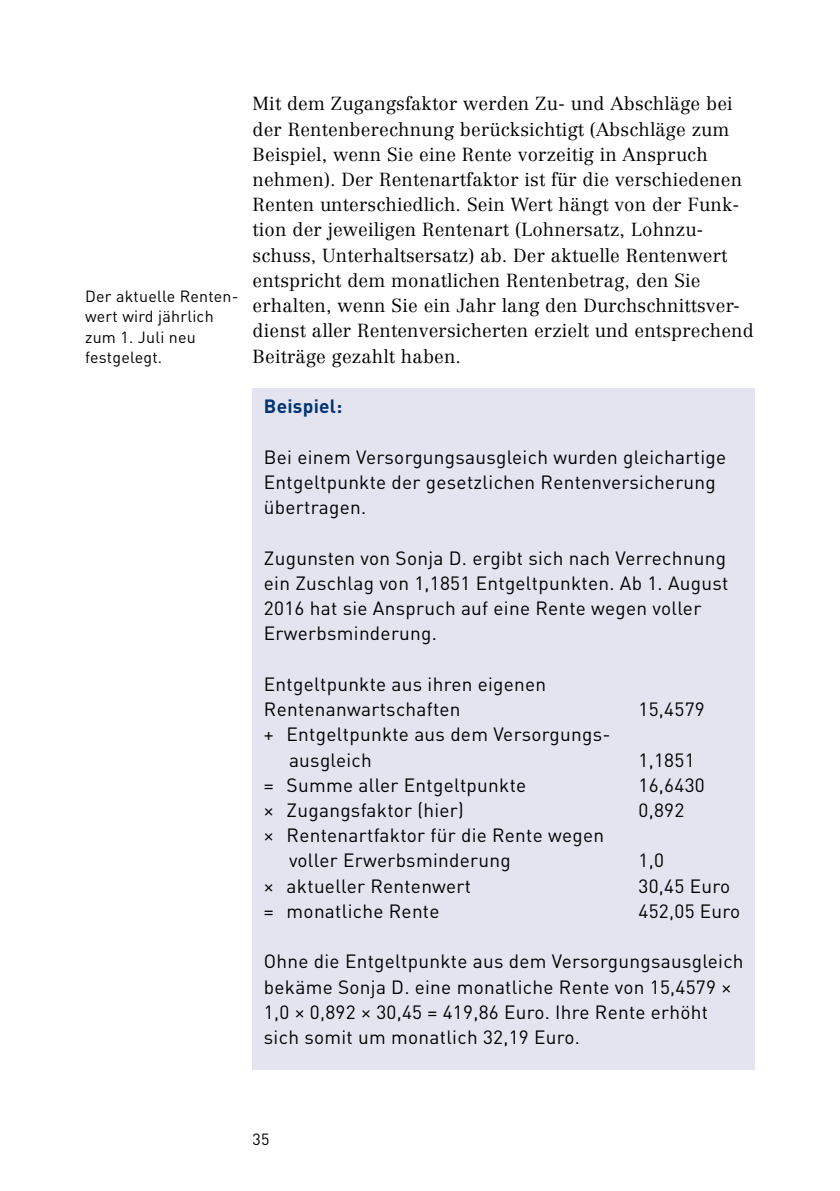
<style>
.page{position:relative;width:840px;height:1191px;background:#fff}
.page>*{position:absolute;margin:0;border:0;box-sizing:border-box;transform-origin:0 0}
.t1{font:19px/25.2px "DIN";letter-spacing:.015em;color:#000}
.t2{font:700 19px "DIN";letter-spacing:.015em;color:#003472}
.t3{font:300 18.6px/25.2px "Centennial";letter-spacing:.01em;color:#000}
.t4{font:16px/20.2px "DIN";letter-spacing:.015em;color:#000}
</style>
<div class="page">
<div style="left:252px;top:388px;width:502px;height:681px;background:#e3e4f0"></div>
<p class="t4" style="left:85px;top:286px;width:155px">Der aktuelle Renten - wert wird jährlich zum 1. Juli neu festgelegt.</p>
<p class="t3" style="left:252px;top:91px;width:502px">Mit dem Zugangsfaktor werden Zu- und Abschläge bei der Rentenberechnung berücksichtigt (Abschläge zum Beispiel, wenn Sie eine Rente vorzeitig in Anspruch nehmen). Der Rentenartfaktor ist für die verschiedenen Renten unterschiedlich. Sein Wert hängt von der Funk&shy;tion der jeweiligen Rentenart (Lohnersatz, Lohnzu&shy;schuss, Unterhaltsersatz) ab. Der aktuelle Rentenwert entspricht dem monatlichen Rentenbetrag, den Sie erhalten, wenn Sie ein Jahr lang den Durchschnittsver&shy;dienst aller Rentenversicherten erzielt und entsprechend Beiträge gezahlt haben.</p>
<h3 class="t2" style="left:264px;top:394px;width:80px">Beispiel:</h3>
<p class="t1" style="left:264px;top:444px;width:463px">Bei einem Versorgungsausgleich wurden gleichartige<br>Entgeltpunkte der gesetzlichen Rentenversicherung übertragen.</p>
<p class="t1" style="left:264px;top:545px;width:465px">Zugunsten von Sonja D. ergibt sich nach Verrechnung ein Zuschlag von 1,1851 Entgeltpunkten. Ab 1. August 2016 hat sie Anspruch auf eine Rente wegen voller Erwerbsminderung.</p>
<p class="t1" style="left:264px;top:671px;width:283px">Entgeltpunkte aus ihren eigenen<br>Rentenanwartschaften</p>
<p class="t1" style="left:638px;top:696px;width:68px">15,4579</p>
<p class="t1" style="left:289px;top:721px;width:323px;text-indent:-25px">+ Entgeltpunkte aus dem Versorgungs&shy;ausgleich</p>
<p class="t1" style="left:638px;top:746px;width:58px">1,1851</p>
<p class="t1" style="left:264px;top:772px;width:264px">= Summe aller Entgeltpunkte</p>
<p class="t1" style="left:638px;top:772px;width:68px">16,6430</p>
<p class="t1" style="left:264px;top:797px;width:201px">× Zugangsfaktor (hier)</p>
<p class="t1" style="left:638px;top:797px;width:47px">0,892</p>
<p class="t1" style="left:289px;top:822px;width:316px;text-indent:-25px">× Rentenartfaktor für die Rente wegen voller Erwerbsminderung</p>
<p class="t1" style="left:638px;top:847px;width:27px">1,0</p>
<p class="t1" style="left:264px;top:873px;width:209px">× aktueller Rentenwert</p>
<p class="t1" style="left:638px;top:873px;width:93px">30,45 Euro</p>
<p class="t1" style="left:264px;top:898px;width:177px">= monatliche Rente</p>
<p class="t1" style="left:638px;top:898px;width:103px">452,05 Euro</p>
<p class="t1" style="left:264px;top:948px;width:481px">Ohne die Entgeltpunkte aus dem Versorgungsausgleich bekäme Sonja D. eine monatliche Rente von 15,4579 × 1,0 × 0,892 × 30,45 = 419,86 Euro. Ihre Rente erhöht sich somit um monatlich 32,19 Euro.</p>
<p class="t4" style="left:252px;top:1128px;width:18px">35</p>
</div>
